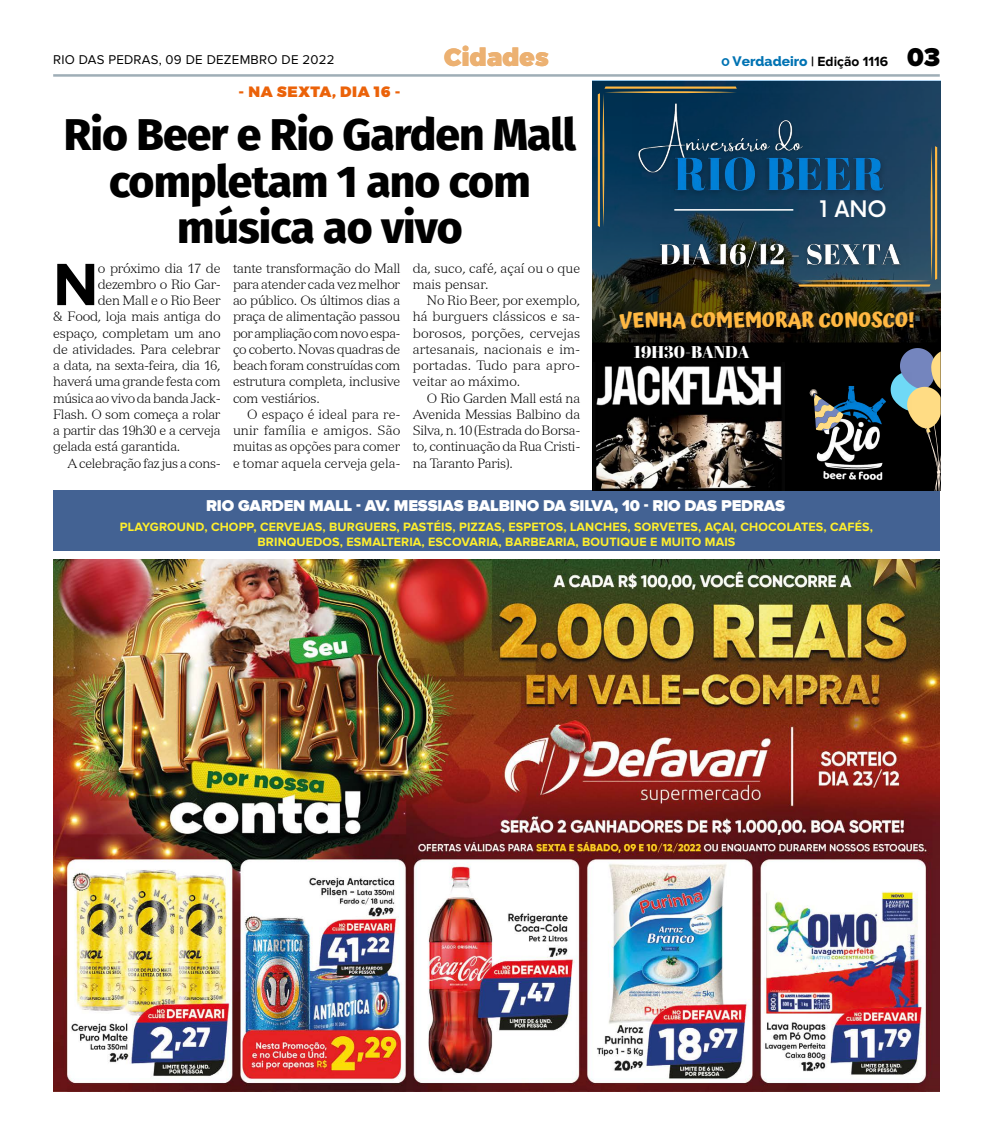
<style>
.page{position:relative;width:993px;height:1134px;background:#fff}
.page>*{position:absolute;margin:0;border:0;box-sizing:border-box;transform-origin:0 0}
.t1{font:700 61.88px "Proxima Nova";color:#000}
.t2{font:800 44.38px/46.2px "Fira Sans";letter-spacing:-.02em;color:#000;text-align:center}
.t3{font:900 25px "Montserrat";color:#ecb172}
.t4{font:500 22.25px "Now";color:#fff}
.t5{font:700 20.38px "Atma";color:#ffb842}
.t6{font:17px "Abril Fatface";color:#fff}
.t7{font:900 16.25px "Proxima Nova";letter-spacing:-.01em;color:#fff}
.t8{font:900 15px "Montserrat";letter-spacing:.04em;color:#eb6209}
.t9{font:700 13.75px "Proxima Nova";color:#000}
.t10{font:300 13.12px/16.2px "Versailles 45";letter-spacing:-.02em;color:#000;text-align:justify}
.t11{font:300 13.12px/16.2px "Versailles 45";color:#000}
.t12{font:13.12px "Proxima Nova";letter-spacing:.02em;color:#000}
.t13{font:700 12.5px/15px "Proxima Nova";letter-spacing:.01em;color:#ffef2c;text-align:center}
.s1{font-family:"Raleway";font-weight:800;font-size:11.25px;color:#0073b3}
.s2{font-family:"Raleway";font-weight:800;color:#0073b3}
.s3{font-weight:900;font-size:26.75px}
</style>
<div class="page">
<div style="left:53px;top:491px;width:886px;height:60px;background:#436293"></div>
<hr style="left:53px;top:74px;width:886px;height:3px;background:#9faeb7">
<img style="left:592px;top:81px;width:348px;height:261px">
<div style="left:592px;top:342px;width:348px;height:149px;background:#000"></div>
<div style="left:736px;top:94px;width:73px;height:38px;background:#0a3454"></div>
<img style="left:736px;top:132px;width:168px;height:86px">
<hr style="left:674px;top:209px;width:119px;height:2px;background:#fff">
<svg style="left:798px;top:146px;width:138px;height:141px;background:#234b68"></svg>
<svg style="left:597px;top:87px;width:139px;height:140px;background:#17425e"></svg>
<img style="left:593px;top:362px;width:191px;height:129px">
<svg style="left:890px;top:348px;width:50px;height:143px;background:#655f53"></svg>
<img style="left:797px;top:373px;width:114px;height:118px">
<svg style="left:809px;top:389px;width:34px;height:41px"></svg>
<img style="left:652px;top:227px;width:255px;height:55px">
<img style="left:53px;top:559px;width:886px;height:532px">
<h3 class="t3" style="left:444px;top:41px;width:106px">Cidades</h3>
<p class="t12" style="left:53px;top:54px;width:283px">RIO DAS PEDRAS, 09 DE DEZEMBRO DE 2022</p>
<p class="t9" style="left:721px;top:55px;width:220px"><span class="s1">O</span> <span class="s2">Verdadeiro</span> | Edição 1116 <span class="s3">03</span></p>
<p class="t8" style="left:238px;top:82px;width:163px">- NA SEXTA, DIA 16 -</p>
<h2 class="t2" style="left:64px;top:108px;width:513px">Rio Beer e Rio Garden Mall completam 1 ano com música ao vivo</h2>
<h1 class="t1" style="left:53px;top:256px;width:47px">N</h1>
<p class="t10" style="left:98px;top:260px;width:124px">o próximo dia 17 de</p>
<p class="t10" style="left:98px;top:276px;width:124px">dezembro o Rio Gar-</p>
<p class="t10" style="left:98px;top:292px;width:124px">den Mall e o Rio Beer</p>
<p class="t10" style="left:53px;top:309px;width:169px">&amp; Food, loja mais antiga do</p>
<p class="t10" style="left:53px;top:325px;width:169px">espaço, completam um ano</p>
<p class="t10" style="left:53px;top:341px;width:169px">de atividades. Para celebrar</p>
<p class="t10" style="left:53px;top:357px;width:169px">a data, na sexta-feira, dia 16,</p>
<p class="t10" style="left:53px;top:374px;width:169px">haverá uma grande festa com</p>
<p class="t10" style="left:53px;top:390px;width:169px">música ao vivo da banda Jack-</p>
<p class="t10" style="left:53px;top:406px;width:169px">Flash. O som começa a rolar</p>
<p class="t10" style="left:53px;top:422px;width:169px">a partir das 19h30 e a cerveja</p>
<p class="t10" style="left:53px;top:439px;width:129px">gelada está garantida.</p>
<p class="t10" style="left:67px;top:455px;width:155px">A celebração faz jus a cons-</p>
<p class="t10" style="left:233px;top:260px;width:169px">tante transformação do Mall para atender cada vez melhor ao público. Os últimos dias a praça de alimentação passou por ampliação com novo espa&shy;ço coberto. Novas quadras de beach foram construídas com estrutura completa, inclusive com vestiários.</p>
<p class="t10" style="left:233px;top:406px;width:169px;text-indent:14px">O espaço é ideal para re&shy;unir família e amigos. São muitas as opções para comer e tomar aquela cerveja gela-</p>
<p class="t11" style="left:412px;top:260px;width:169px">da, suco, café, açaí ou o que mais pensar.</p>
<p class="t10" style="left:412px;top:292px;width:169px;text-indent:14px">No Rio Beer, por exemplo, há burguers clássicos e sa&shy;borosos, porções, cervejas artesanais, nacionais e im&shy;portadas. Tudo para apro&shy;veitar ao máximo.</p>
<p class="t10" style="left:412px;top:390px;width:169px;text-indent:14px">O Rio Garden Mall está na Avenida Messias Balbino da Silva, n. 10 (Estrada do Borsa&shy;to, continuação da Rua Cristi&shy;na Taranto Paris).</p>
<h3 class="t4" style="left:819px;top:191px;width:69px">1 ANO</h3>
<h3 class="t5" style="left:619px;top:308px;width:296px">VENHA COMEMORAR CONOSCO!</h3>
<p class="t6" style="left:633px;top:340px;width:117px">19H30-BANDA</p>
<p class="t7" style="left:206px;top:498px;width:580px">RIO GARDEN MALL - AV. MESSIAS BALBINO DA SILVA, 10 - RIO DAS PEDRAS</p>
<p class="t13" style="left:120px;top:519px;width:754px">PLAYGROUND, CHOPP, CERVEJAS, BURGUERS, PASTÉIS, PIZZAS, ESPETOS, LANCHES, SORVETES, AÇAI, CHOCOLATES, CAFÉS,<br>BRINQUEDOS, ESMALTERIA, ESCOVARIA, BARBEARIA, BOUTIQUE E MUITO MAIS</p>
</div>
